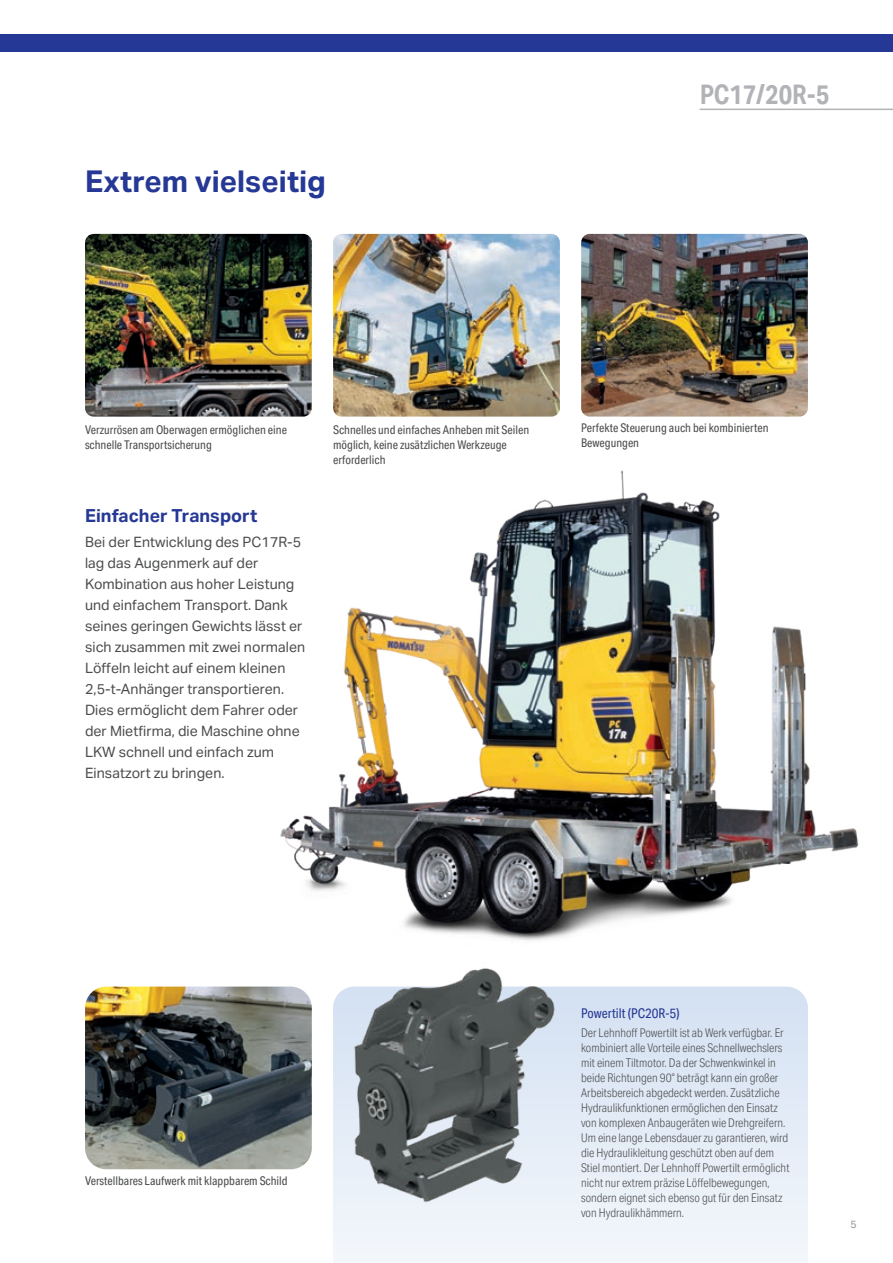
<style>
.page{position:relative;width:893px;height:1263px;background:#fff}
.page>*{position:absolute;margin:0;border:0;box-sizing:border-box;transform-origin:0 0}
.t1{font:700 30px "Aktiv Grotesk";color:#263895}
.t2{font:700 27px "Aktiv Grotesk Cd";color:#b2b3b7}
.t3{font:700 18px "Aktiv Grotesk";color:#263895}
.t4{font:14.25px/21px "Aktiv Grotesk";color:#4b4c4d}
.t5{font:13.5px "Aktiv Grotesk Cd";color:#263895}
.t6{font:300 12px/15px "Aktiv Grotesk Cd";color:#4b4c4d}
.t7{font:12px/15px "Aktiv Grotesk Cd";color:#4b4c4d}
.t8{font:10.5px "Aktiv Grotesk";color:#939598}
</style>
<div class="page">
<svg style="left:333px;top:986px;width:475px;height:277px"></svg>
<img style="left:342px;top:968px;width:217px;height:239px">
<img style="left:280px;top:470px;width:579px;height:471px">
<img style="left:333px;top:234px;width:227px;height:183px">
<img style="left:85px;top:234px;width:227px;height:183px">
<img style="left:581px;top:234px;width:227px;height:183px">
<img style="left:85px;top:986px;width:227px;height:183px">
<div style="left:0;top:34px;width:893px;height:17px;background:#263895"></div>
<hr style="left:700px;top:109px;width:193px;height:1px;background:#b2b3b7">
<h1 class="t1" style="left:85px;top:164px;width:242px">Extrem vielseitig</h1>
<h2 class="t2" style="left:700px;top:79px;width:131px">PC17/20R-5</h2>
<p class="t7" style="left:85px;top:422px;width:203px">Verzurrösen am Oberwagen ermöglichen eine schnelle Transportsicherung</p>
<p class="t7" style="left:581px;top:421px;width:189px">Perfekte Steuerung auch bei kombinierten<br>Bewegungen</p>
<p class="t7" style="left:333px;top:422px;width:198px">Schnelles und einfaches Anheben mit Seilen möglich, keine zusätzlichen Werkzeuge erforderlich</p>
<h3 class="t3" style="left:85px;top:505px;width:174px">Einfacher Transport</h3>
<p class="t4" style="left:85px;top:532px;width:222px">Bei der Entwicklung des PC17R-5 lag das Augenmerk auf der<br>Kombination aus hoher Leistung und einfachem Transport. Dank seines geringen Gewichts lässt er sich zusammen mit zwei normalen<br>Löffeln leicht auf einem kleinen<br>2,5-t-Anhänger transportieren.<br>Dies ermöglicht dem Fahrer oder der Mietfirma, die Maschine ohne<br>LKW schnell und einfach zum<br>Einsatzort zu bringen.</p>
<p class="t7" style="left:85px;top:1173px;width:204px">Verstellbares Laufwerk mit klappbarem Schild</p>
<p class="t5" style="left:581px;top:1005px;width:100px">Powertilt (PC20R-5)</p>
<p class="t6" style="left:581px;top:1025px;width:210px">Der Lehnhoff Powertilt ist ab Werk verfügbar. Er kombiniert alle Vorteile eines Schnellwechslers mit einem Tiltmotor. Da der Schwenkwinkel in beide Richtungen 90° beträgt kann ein großer Arbeitsbereich abgedeckt werden. Zusätzliche Hydraulikfunktionen ermöglichen den Einsatz von komplexen Anbaugeräten wie Drehgreifern.<br>Um eine lange Lebensdauer zu garantieren, wird die Hydraulikleitung geschützt oben auf dem Stiel montiert. Der Lehnhoff Powertilt ermöglicht nicht nur extrem präzise Löffelbewegungen, sondern eignet sich ebenso gut für den Einsatz von Hydraulikhämmern.</p>
<p class="t8" style="left:850px;top:1218px;width:8px">5</p>
</div>
